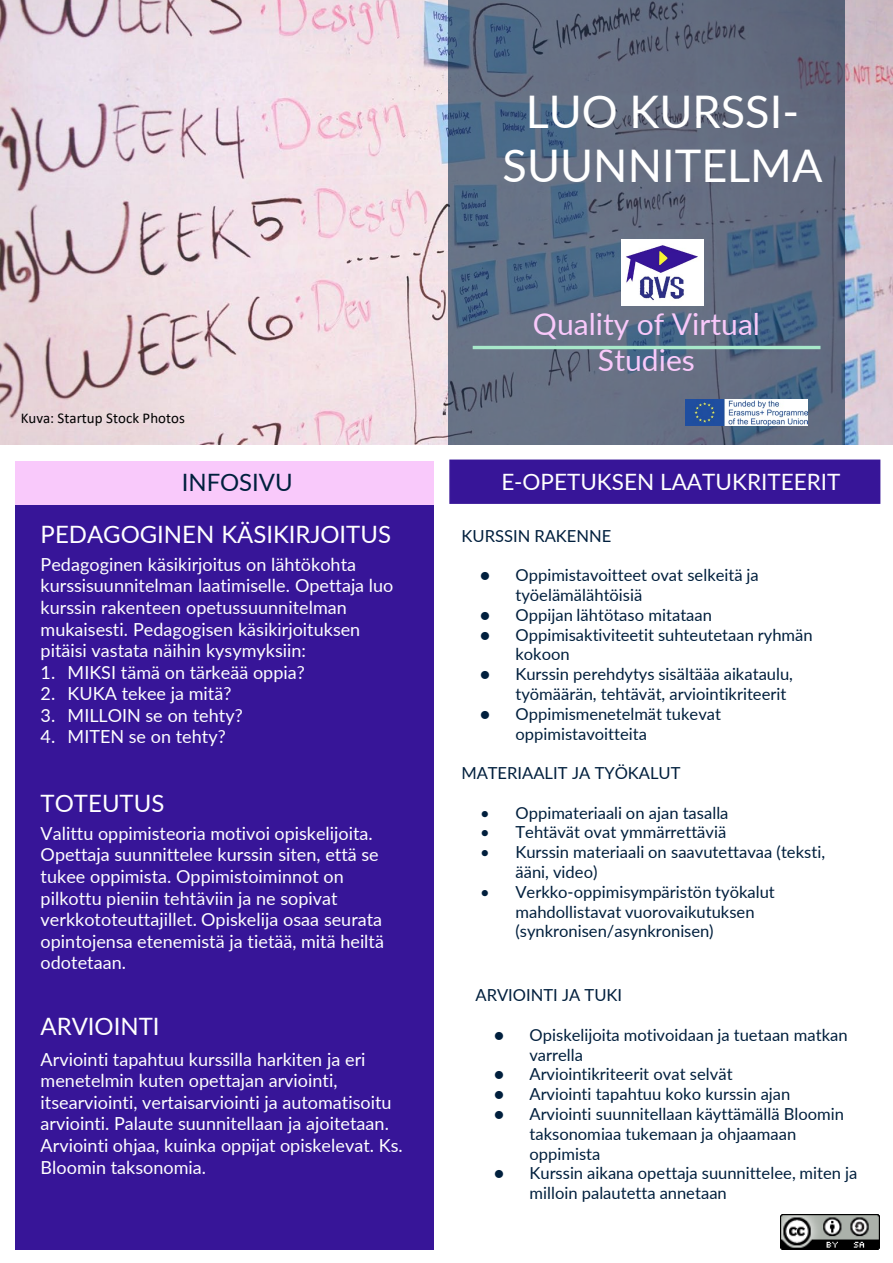
<style>
.page{position:relative;width:893px;height:1263px;background:#fff}
.page>*{position:absolute;margin:0;border:0;box-sizing:border-box;transform-origin:0 0}
.t1{font:45px/54px "Lato";color:#fff;text-align:center}
.t2{font:30px/36px "Lato";color:#f9c9fb;text-align:center}
.t3{font:24px "Lato";color:#fff}
.t4{font:24px "Lato";color:#001f3d}
.t5{font:22.5px "Lato";color:#fff}
.t6{font:18px/21.6px "Lato";color:#fff}
.t7{font:16.5px/19.6px "Lato";color:#001f3d}
.t8{font:15px "Calibri";color:#000}
</style>
<div class="page">
<img style="left:0;top:0;width:893px;height:444px">
<div style="left:448px;top:0;width:396px;height:444px;background:#001f3d;opacity:.57"></div>
<hr style="left:473px;top:346px;width:347px;height:3px;background:#a8e8ca">
<div style="left:449px;top:460px;width:431px;height:44px;background:#371598;border:2px solid #371598"></div>
<img style="left:686px;top:400px;width:122px;height:26px">
<img style="left:621px;top:240px;width:83px;height:66px">
<div style="left:15px;top:461px;width:419px;height:44px;background:#f9c9fb"></div>
<div style="left:15px;top:505px;width:419px;height:745px;background:#371598"></div>
<img style="left:780px;top:1215px;width:99px;height:35px">
<p class="t8" style="left:21px;top:408px;width:166px">Kuva: Startup Stock Photos</p>
<p class="t4" style="left:182px;top:465px;width:113px">INFOSIVU</p>
<p class="t3" style="left:41px;top:517px;width:352px">PEDAGOGINEN KÄSIKIRJOITUS</p>
<p class="t6" style="left:41px;top:553px;width:354px">Pedagoginen käsikirjoitus on lähtökohta kurssisuunnitelman laatimiselle. Opettaja luo kurssin rakenteen opetussuunnitelman mukaisesti. Pedagogisen käsikirjoituksen pitäisi vastata näihin kysymyksiin:</p>
<p class="t6" style="left:41px;top:660px;width:266px">1. MIKSI tämä on tärkeää oppia?</p>
<p class="t6" style="left:41px;top:682px;width:192px">2. KUKA tekee ja mitä?</p>
<p class="t6" style="left:41px;top:704px;width:204px">3. MILLOIN se on tehty?</p>
<p class="t6" style="left:41px;top:725px;width:187px">4. MITEN se on tehty?</p>
<p class="t3" style="left:41px;top:786px;width:125px">TOTEUTUS</p>
<p class="t6" style="left:41px;top:822px;width:345px">Valittu oppimisteoria motivoi opiskelijoita.<br>Opettaja suunnittelee kurssin siten, että se tukee oppimista. Oppimistoiminnot on pilkottu pieniin tehtäviin ja ne sopivat verkkototeuttajillet. Opiskelija osaa seurata opintojensa etenemistä ja tietää, mitä heiltä odotetaan.</p>
<p class="t3" style="left:41px;top:1009px;width:121px">ARVIOINTI</p>
<p class="t6" style="left:41px;top:1047px;width:364px">Arviointi tapahtuu kurssilla harkiten ja eri menetelmin kuten opettajan arviointi, itsearviointi, vertaisarviointi ja automatisoitu arviointi. Palaute suunnitellaan ja ajoitetaan.<br>Arviointi ohjaa, kuinka oppijat opiskelevat. Ks.<br>Bloomin taksonomia.</p>
<p class="t1" style="left:502px;top:83px;width:321px">LUO KURSSI-<br>SUUNNITELMA</p>
<p class="t2" style="left:533px;top:305px;width:229px">Quality of Virtual<br>Studies</p>
<p class="t5" style="left:501px;top:465px;width:340px">E-OPETUKSEN LAATUKRITEERIT</p>
<p class="t7" style="left:461px;top:525px;width:151px">KURSSIN RAKENNE</p>
<p class="t7" style="left:515px;top:565px;width:245px;text-indent:-35px">● Oppimistavoitteet ovat selkeitä ja työelämälähtöisiä</p>
<p class="t7" style="left:480px;top:604px;width:233px">● Oppijan lähtötaso mitataan</p>
<p class="t7" style="left:515px;top:624px;width:299px;text-indent:-35px">● Oppimisaktiviteetit suhteutetaan ryhmän kokoon</p>
<p class="t7" style="left:515px;top:664px;width:279px;text-indent:-35px">● Kurssin perehdytys sisältääa aikataulu, työmäärän, tehtävät, arviointikriteerit</p>
<p class="t7" style="left:515px;top:703px;width:207px;text-indent:-35px">● Oppimismenetelmät tukevat oppimistavoitteita</p>
<p class="t7" style="left:461px;top:762px;width:221px">MATERIAALIT JA TYÖKALUT</p>
<p class="t7" style="left:480px;top:802px;width:250px">• Oppimateriaali on ajan tasalla</p>
<p class="t7" style="left:480px;top:822px;width:248px">• Tehtävät ovat ymmärrettäviä</p>
<p class="t7" style="left:515px;top:842px;width:311px;text-indent:-35px">• Kurssin materiaali on saavutettavaa (teksti, ääni, video)</p>
<p class="t7" style="left:515px;top:881px;width:261px;text-indent:-35px">• Verkko-oppimisympäristön työkalut mahdollistavat vuorovaikutuksen (synkronisen/asynkronisen)</p>
<p class="t7" style="left:475px;top:985px;width:148px">ARVIOINTI JA TUKI</p>
<p class="t7" style="left:529px;top:1024px;width:320px;text-indent:-35px">● Opiskelijoita motivoidaan ja tuetaan matkan varrella</p>
<p class="t7" style="left:494px;top:1064px;width:240px">● Arviointikriteerit ovat selvät</p>
<p class="t7" style="left:494px;top:1083px;width:298px">● Arviointi tapahtuu koko kurssin ajan</p>
<p class="t7" style="left:529px;top:1103px;width:316px;text-indent:-35px">● Arviointi suunnitellaan käyttämällä Bloomin taksonomiaa tukemaan ja ohjaamaan oppimista</p>
<p class="t7" style="left:529px;top:1163px;width:329px;text-indent:-35px">● Kurssin aikana opettaja suunnittelee, miten ja milloin palautetta annetaan</p>
</div>
